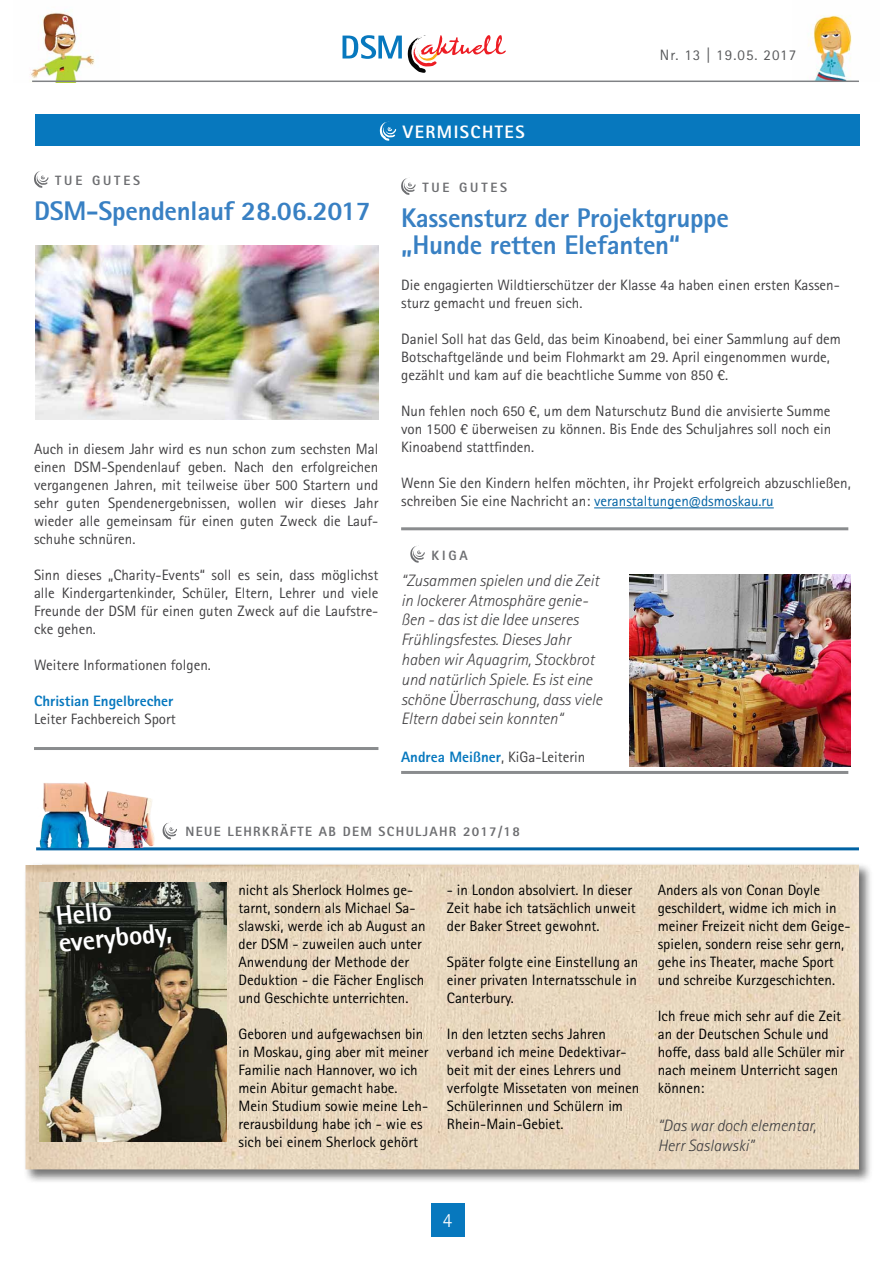
<style>
.page{position:relative;width:893px;height:1263px;background:#fff}
.page>*{position:absolute;margin:0;border:0;box-sizing:border-box;transform-origin:0 0}
.t1{font:800 27px/27px "Rotis Sans Serif W1 G";letter-spacing:-.01em;color:#3880c3}
.t2{font:800 27px/27px "Rotis Sans Serif W1 G";color:#fff}
.t3{font:300 20.25px "Rotis Sans Serif W1 G";color:#fff}
.t4{font:800 18px "Rotis Sans Serif W1 G";letter-spacing:.08em;color:#fff}
.t5{font:italic 300 16.5px/19.8px "Rotis Sans Serif Std";color:#414042}
.t6{font:15px/18px "Rotis Sans Serif W1 G";color:#414042;text-align:justify}
.t7{font:15px/18px "Rotis Sans Serif W1 G";color:#000}
.t8{font:800 15px "Rotis Sans Serif W1 G";color:#0778be}
.t9{font:15px "Rotis Sans Serif W1 G";letter-spacing:.07em;color:#58595b}
.t10{font:800 13.5px "Rotis Sans Serif W1 G";letter-spacing:.1em;color:#6d6e71}
.s1{color:#0062a3}
.s2{font-weight:800;color:#0778be}
</style>
<div class="page">
<div style="left:431px;top:1203px;width:34px;height:33px;background:#0778be"></div>
<svg style="left:343px;top:35px;width:59px;height:24px"></svg>
<svg style="left:408px;top:35px;width:98px;height:38px"></svg>
<img style="left:31px;top:12px;width:88px;height:69px">
<img style="left:792px;top:15px;width:67px;height:66px">
<hr style="left:32px;top:81px;width:827px;height:1px;background:#808285">
<svg style="left:34px;top:171px;width:14px;height:17px"></svg>
<img style="left:35px;top:246px;width:343px;height:174px">
<div style="left:35px;top:115px;width:825px;height:31px;background:#0778be"></div>
<svg style="left:380px;top:121px;width:16px;height:20px"></svg>
<hr style="left:594px;top:507px;width:180px;height:1px;background:#0062a3">
<svg style="left:401px;top:178px;width:15px;height:17px"></svg>
<div style="left:23px;top:862px;width:850px;height:322px;background:#000;opacity:.55"></div>
<img style="left:26px;top:865px;width:833px;height:304px">
<hr style="left:36px;top:847px;width:823px;height:3px;background:#0062a3">
<img style="left:39px;top:782px;width:116px;height:65px">
<svg style="left:162px;top:823px;width:15px;height:16px"></svg>
<img style="left:39px;top:882px;width:188px;height:259px">
<hr style="left:34px;top:747px;width:344px;height:3px;background:#8a8c8e">
<hr style="left:401px;top:771px;width:447px;height:3px;background:#8a8c8e">
<hr style="left:401px;top:527px;width:447px;height:3px;background:#8a8c8e">
<img style="left:629px;top:574px;width:221px;height:192px">
<svg style="left:410px;top:545px;width:15px;height:18px"></svg>
<p class="t9" style="left:660px;top:46px;width:138px">Nr. 13 | 19.05. 2017</p>
<p class="t10" style="left:55px;top:172px;width:84px">Tue Gutes</p>
<h1 class="t1" style="left:34px;top:197px;width:338px">DSM-Spendenlauf 28.06.2017</h1>
<p class="t6" style="left:34px;top:440px;width:346px">Auch in diesem Jahr wird es nun schon zum sechsten Mal einen DSM-Spendenlauf geben. Nach den erfolgreichen vergangenen Jahren, mit teilweise über 500 Startern und sehr guten Spendenergebnissen, wollen wir dieses Jahr wieder alle gemeinsam für einen guten Zweck die Lauf&shy;schuhe schnüren.</p>
<p class="t6" style="left:34px;top:566px;width:346px">Sinn dieses „Charity-Events“ soll es sein, dass möglichst alle Kindergartenkinder, Schüler, Eltern, Lehrer und viele Freunde der DSM für einen guten Zweck auf die Laufstre&shy;cke gehen.</p>
<p class="t6" style="left:34px;top:656px;width:178px">Weitere Informationen folgen.</p>
<p class="t8" style="left:34px;top:692px;width:141px">Christian Engelbrecher</p>
<p class="t6" style="left:34px;top:710px;width:143px">Leiter Fachbereich Sport</p>
<p class="t4" style="left:403px;top:120px;width:121px">Vermischtes</p>
<p class="t10" style="left:422px;top:179px;width:84px">Tue Gutes</p>
<h1 class="t1" style="left:401px;top:204px;width:329px">Kassensturz der Projektgruppe „Hunde retten Elefanten“</h1>
<p class="t6" style="left:401px;top:276px;width:440px">Die engagierten Wildtierschützer der Klasse 4a haben einen ersten Kassen&shy;sturz gemacht und freuen sich.</p>
<p class="t6" style="left:401px;top:330px;width:441px;text-align:left">Daniel Soll hat das Geld, das beim Kinoabend, bei einer Sammlung auf dem<br>Botschaftgelände und beim Flohmarkt am 29. April eingenommen wurde, gezählt und kam auf die beachtliche Summe von 850 €.</p>
<p class="t6" style="left:401px;top:402px;width:432px">Nun fehlen noch 650 €, um dem Naturschutz Bund die anvisierte Summe von 1500 € überweisen zu können. Bis Ende des Schuljahres soll noch ein Kinoabend stattfinden.</p>
<p class="t6" style="left:401px;top:474px;width:451px">Wenn Sie den Kindern helfen möchten, ihr Projekt erfolgreich abzuschließen, schreiben Sie eine Nachricht an: <span class="s1">veranstaltungen@dsmoskau.ru</span></p>
<p class="t10" style="left:432px;top:546px;width:38px">KIG A</p>
<p class="t5" style="left:401px;top:571px;width:202px">“Zusammen spielen und die Zeit in lockerer Atmosphäre genie&shy;ßen - das ist die Idee unseres<br>Frühlingsfestes. Dieses Jahr haben wir Aquagrim, Stockbrot und natürlich Spiele. Es ist eine schöne Überraschung, dass viele<br>Eltern dabei sein konnten“</p>
<p class="t6" style="left:401px;top:748px;width:186px"><span class="s2">Andrea Meißner</span>, KiGa-Leiterin</p>
<p class="t10" style="left:185px;top:823px;width:336px">Neue Lehrkräfte Ab dem Schuljahr 2017/18</p>
<h1 class="t2" style="left:55px;top:902px;width:115px;rotate:-6deg">Hello everybody,</h1>
<p class="t7" style="left:238px;top:881px;width:189px">nicht als Sherlock Holmes ge&shy;tarnt, sondern als Michael Sa&shy;slawski, werde ich ab August an der DSM - zuweilen auch unter<br>Anwendung der Methode der<br>Deduktion - die Fächer Englisch und Geschichte unterrichten.</p>
<p class="t7" style="left:238px;top:1025px;width:192px">Geboren und aufgewachsen bin in Moskau, ging aber mit meiner<br>Familie nach Hannover, wo ich mein Abitur gemacht habe.<br>Mein Studium sowie meine Leh&shy;rerausbildung habe ich - wie es sich bei einem Sherlock gehört</p>
<p class="t7" style="left:447px;top:881px;width:190px">- in London absolviert. In dieser<br>Zeit habe ich tatsächlich unweit der Baker Street gewohnt.</p>
<p class="t7" style="left:447px;top:953px;width:193px;text-align:justify">Später folgte eine Einstellung an einer privaten Internatsschule in Canterbury.</p>
<p class="t7" style="left:447px;top:1025px;width:194px">In den letzten sechs Jahren verband ich meine Dedektivar&shy;beit mit der eines Lehrers und verfolgte Missetaten von meinen<br>Schülerinnen und Schülern im<br>Rhein-Main-Gebiet.</p>
<p class="t7" style="left:658px;top:881px;width:194px">Anders als von Conan Doyle geschildert, widme ich mich in meiner Freizeit nicht dem Geige&shy;spielen, sondern reise sehr gern, gehe ins Theater, mache Sport und schreibe Kurzgeschichten.</p>
<p class="t7" style="left:658px;top:1007px;width:188px">Ich freue mich sehr auf die Zeit an der Deutschen Schule und hoffe, dass bald alle Schüler mir nach meinem Unterricht sagen können:</p>
<p class="t5" style="left:658px;top:1116px;width:160px">“Das war doch elementar,<br>Herr Saslawski”</p>
<h2 class="t3" style="left:443px;top:1208px;width:11px">4</h2>
</div>
